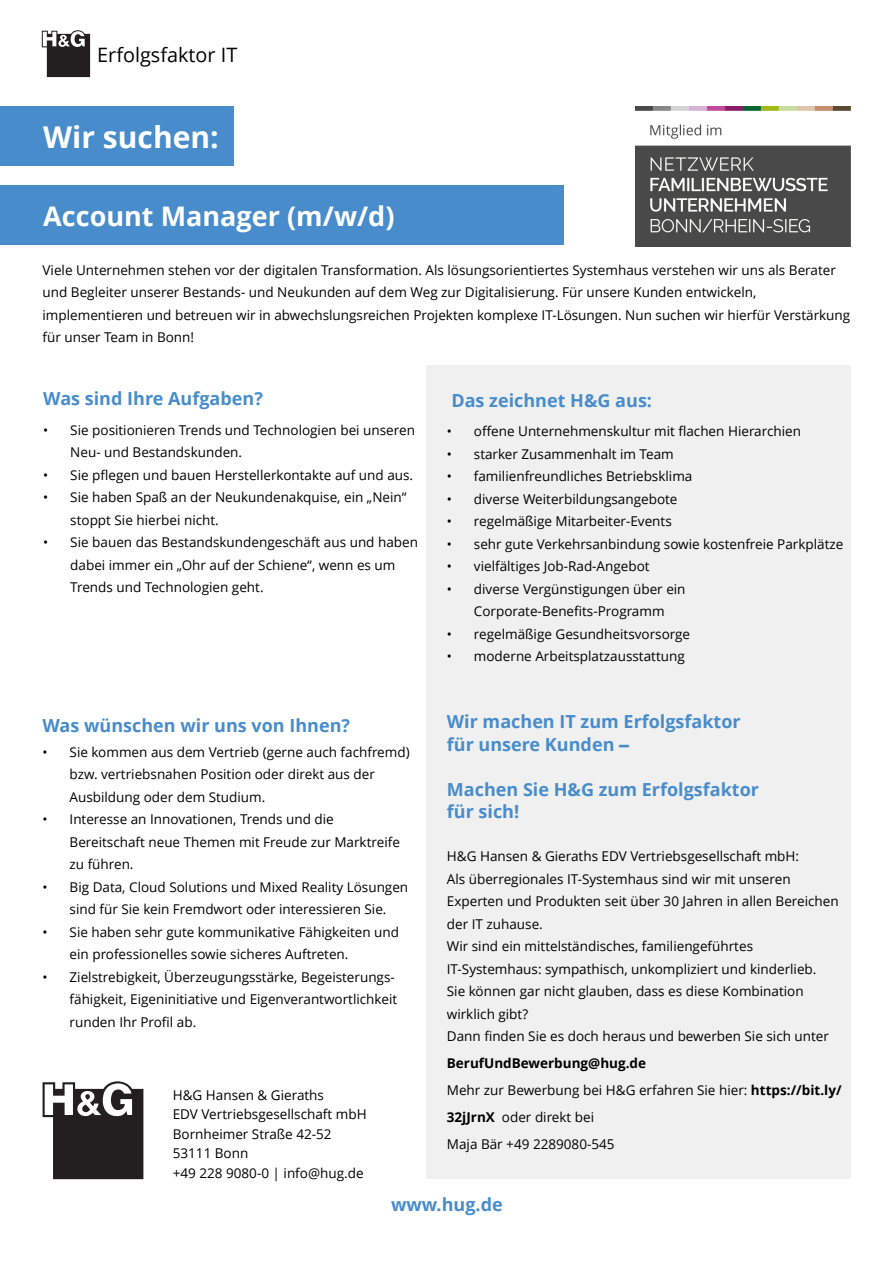
<style>
.page{position:relative;width:894px;height:1263px;background:#fff}
.page>*{position:absolute;margin:0;border:0;box-sizing:border-box;transform-origin:0 0}
.t1{font:700 30px "Open Sans";color:#fff}
.t2{font:700 27px "Open Sans";color:#fff}
.t3{font:19.8px "Open Sans";color:#000}
.t4{font:700 18px/22.5px "Open Sans";color:#488ccb}
.t5{font:13.5px/22.5px "Open Sans";color:#000}
.s1{font-family:"Arial"}
.s2{font-weight:700}
</style>
<div class="page">
<div style="left:0;top:185px;width:563px;height:60px;background:#488ccb"></div>
<div style="left:0;top:106px;width:234px;height:60px;background:#488ccb"></div>
<div style="left:426px;top:365px;width:424px;height:814px;background:#f0f0f0"></div>
<img style="left:635px;top:106px;width:215px;height:141px">
<svg style="left:43px;top:1081px;width:100px;height:98px"></svg>
<svg style="left:42px;top:30px;width:48px;height:47px"></svg>
<h3 class="t3" style="left:97px;top:47px;width:141px">Erfolgsfaktor IT</h3>
<h1 class="t1" style="left:43px;top:125px;width:177px">Wir suchen:</h1>
<h2 class="t2" style="left:43px;top:205px;width:352px">Account Manager (m/w/d)</h2>
<p class="t5" style="left:43px;top:260px;width:808px">Viele Unternehmen stehen vor der digitalen Transformation. Als lösungsorientiertes Systemhaus verstehen wir uns als Berater und Begleiter unserer Bestands- und Neukunden auf dem Weg zur Digitalisierung. Für unsere Kunden entwickeln, implementieren und betreuen wir in abwechslungsreichen Projekten komplexe IT-Lösungen. Nun suchen wir hierfür Verstärkung für unser Team in Bonn!</p>
<h3 class="t4" style="left:43px;top:389px;width:221px">Was sind Ihre Aufgaben?</h3>
<p class="t5" style="left:70px;top:420px;width:346px;text-indent:-27px">• Sie positionieren Trends und Technologien bei unseren<br>Neu- und Bestandskunden.</p>
<p class="t5" style="left:43px;top:465px;width:371px">• Sie pflegen und bauen Herstellerkontakte auf und aus.</p>
<p class="t5" style="left:70px;top:487px;width:337px;text-indent:-27px">• Sie haben Spaß an der Neukundenakquise, ein „Nein“ stoppt Sie hierbei nicht.</p>
<p class="t5" style="left:70px;top:532px;width:349px;text-indent:-27px">• Sie bauen das Bestandskundengeschäft aus und haben dabei immer ein „Ohr auf der Schiene“, wenn es um<br>Trends und Technologien geht.</p>
<h3 class="t4" style="left:43px;top:716px;width:309px">Was wünschen wir uns von Ihnen?</h3>
<p class="t5" style="left:70px;top:742px;width:341px;text-indent:-27px">• Sie kommen aus dem Vertrieb (gerne auch fachfremd) bzw. vertriebsnahen Position oder direkt aus der<br>Ausbildung oder dem Studium.</p>
<p class="t5" style="left:70px;top:809px;width:332px;text-indent:-27px">• Interesse an Innovationen, Trends und die<br>Bereitschaft neue Themen mit Freude zur Marktreife zu führen.</p>
<p class="t5" style="left:43px;top:877px;width:367px;text-align:center">• Big Data, Cloud Solutions und Mixed Reality Lösungen sind für Sie kein Fremdwort oder interessieren Sie.</p>
<p class="t5" style="left:70px;top:922px;width:331px;text-indent:-27px">• Sie haben sehr gute kommunikative Fähigkeiten und ein professionelles sowie sicheres Auftreten.</p>
<p class="t5" style="left:70px;top:967px;width:329px;text-indent:-27px">• Zielstrebigkeit, Überzeugungsstärke, Begeisterungs&shy;fähigkeit, Eigeninitiative und Eigenverantwortlichkeit runden Ihr Profil ab.</p>
<p class="t5" style="left:173px;top:1086px;width:195px;line-height:19.5px">H&amp;G Hansen &amp; Gieraths<br>EDV Vertriebsgesellschaft mbH<br>Bornheimer Straße 42-52<br>53111 Bonn<br>+49 228 9080-0 | info@hug.de</p>
<h3 class="t4" style="left:451px;top:391px;width:202px">Das zeichnet H&amp;G aus:</h3>
<p class="t5" style="left:446px;top:421px;width:355px">• offene Unternehmenskultur mit flachen Hierarchien</p>
<p class="t5" style="left:446px;top:444px;width:228px">• starker Zusammenhalt im Team</p>
<p class="t5" style="left:446px;top:466px;width:247px">• familienfreundliches Betriebsklima</p>
<p class="t5" style="left:446px;top:489px;width:232px">• diverse Weiterbildungsangebote</p>
<p class="t5" style="left:446px;top:511px;width:226px">• regelmäßige Mitarbeiter-Events</p>
<p class="t5" style="left:446px;top:534px;width:398px">• sehr gute Verkehrsanbindung sowie kostenfreie Parkplätze</p>
<p class="t5" style="left:446px;top:556px;width:204px">• vielfältiges Job-Rad-Angebot</p>
<p class="t5" style="left:446px;top:579px;width:240px;text-align:center">• diverse Vergünstigungen über ein<br>Corporate-Benefits-Programm</p>
<p class="t5" style="left:446px;top:624px;width:245px">• regelmäßige Gesundheitsvorsorge</p>
<p class="t5" style="left:446px;top:646px;width:239px">• moderne Arbeitsplatzausstattung</p>
<h3 class="t4" style="left:446px;top:712px;width:295px">Wir machen IT zum Erfolgsfaktor für unsere Kunden <span class="s1">‒</span></h3>
<h3 class="t4" style="left:446px;top:780px;width:313px">Machen Sie H&amp;G zum Erfolgsfaktor für sich!</h3>
<p class="t5" style="left:446px;top:846px;width:393px">H&amp;G Hansen &amp; Gieraths EDV Vertriebsgesellschaft mbH:<br>Als überregionales IT-Systemhaus sind wir mit unseren Experten und Produkten seit über 30 Jahren in allen Bereichen der IT zuhause.<br>Wir sind ein mittelständisches, familiengeführtes IT-Systemhaus: sympathisch, unkompliziert und kinderlieb.<br>Sie können gar nicht glauben, dass es diese Kombination wirklich gibt?<br>Dann finden Sie es doch heraus und bewerben Sie sich unter</p>
<p class="t5" style="left:446px;top:1051px;width:396px;line-height:27px"><span class="s2">BerufUndBewerbung@hug.de<br></span>Mehr zur Bewerbung bei H&amp;G erfahren Sie hier: <span class="s2">https://bit.ly/ 32jJrnX</span> oder direkt bei<br>Maja Bär +49 2289080-545</p>
<h3 class="t4" style="left:391px;top:1194px;width:113px">www.hug.de</h3>
</div>
